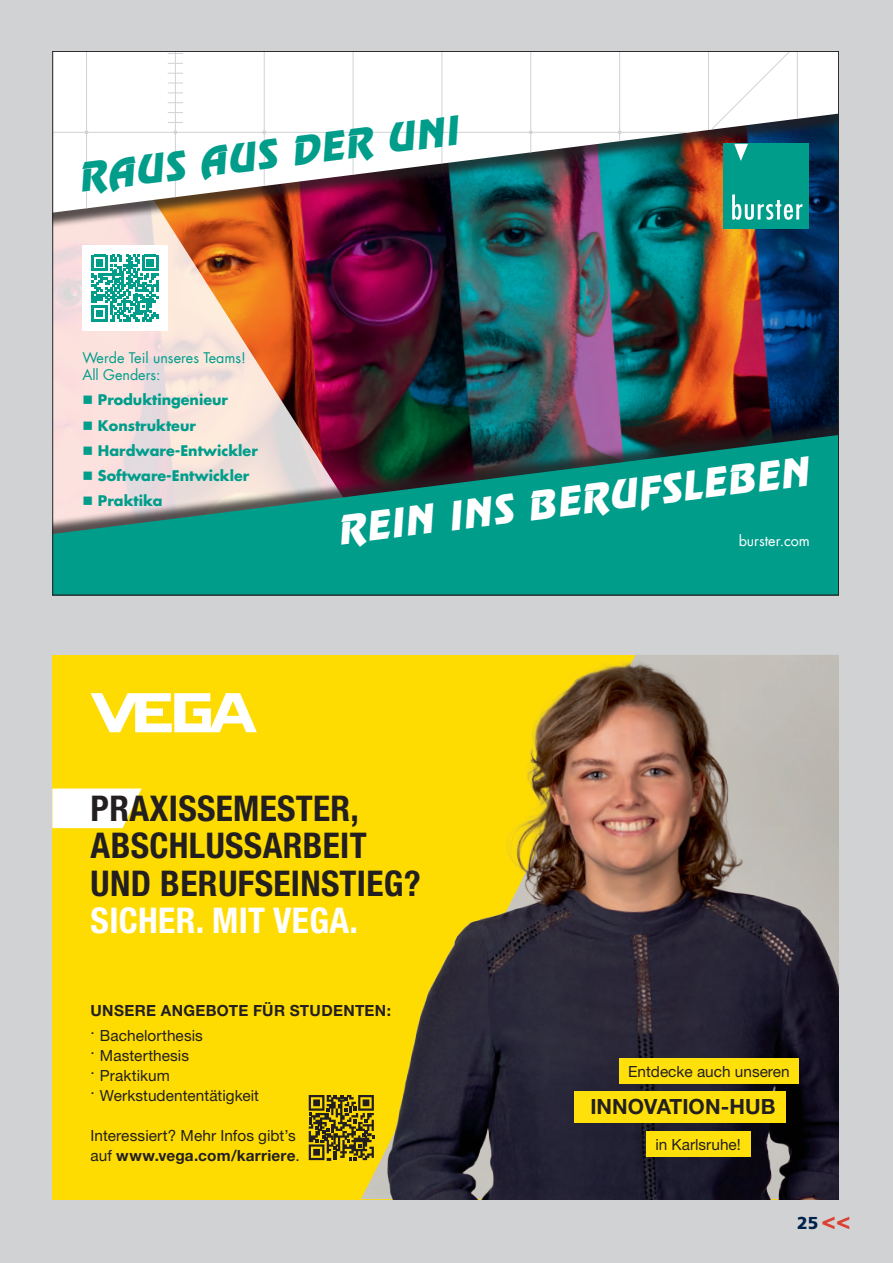
<style>
.page{position:relative;width:893px;height:1263px;background:#d1d2d4}
.page>*{position:absolute;margin:0;border:0;box-sizing:border-box;transform-origin:0 0}
.t1{font:italic 35.85px "Revue LT";color:#fff}
.t2{font:italic 35.85px "Revue LT";color:#009d8b}
.t3{font:700 condensed 35.4px/37.3px "Helvetica Neue LTW1 G";letter-spacing:.01em;color:#231f20}
.t4{font:700 condensed 35.4px "Helvetica Neue LTW1 G";letter-spacing:.01em;color:#fff}
.t5{font:700 21px "Helvetica Neue LTW1 G";letter-spacing:.005em;color:#231f20}
.t6{font:900 17.25px "Frutiger LT Std";color:#00224b}
.t7{font:15.3px/20px "Helvetica Neue LTW1 G";color:#231f20}
.t8{font:700 15.3px "Helvetica Neue LTW1 G";letter-spacing:.02em;color:#231f20}
.t9{font:700 14.4px "Futura LT";color:#009d8b}
.t10{font:14.4px/17.2px "Futura LT";color:#009d8b}
.t11{font:14.4px "Futura LT";color:#fff}
.s1{font-weight:700}
.s2{font-size:24px;color:#dd3f32}
</style>
<div class="page">
<img style="left:52px;top:655px;width:787px;height:544px">
<svg style="left:52px;top:788px;width:90px;height:40px;background:#fffadf"></svg>
<div style="left:619px;top:1058px;width:179px;height:26px;background:#ffe00b"></div>
<div style="left:574px;top:1091px;width:212px;height:32px;background:#ffe00b"></div>
<div style="left:646px;top:1132px;width:104px;height:25px;background:#ffe00b"></div>
<svg style="left:91px;top:693px;width:166px;height:39px;background:#fff093"></svg>
<svg style="left:309px;top:1095px;width:66px;height:66px;background:#847212"></svg>
<img style="left:356px;top:231px;width:481px;height:163px">
<svg style="left:54px;top:231px;width:302px;height:163px;background:#cf8c7e"></svg>
<div style="left:52px;top:51px;width:787px;height:180px;background:#231f20;opacity:.75"></div>
<svg style="left:54px;top:53px;width:783px;height:160px;background:#d0ced1"></svg>
<div style="left:52px;top:394px;width:787px;height:201px;background:#231f20;opacity:.75"></div>
<svg style="left:54px;top:435px;width:783px;height:158px;background:#2d968a"></svg>
<div style="left:82px;top:246px;width:85px;height:85px;background:#fff"></div>
<svg style="left:92px;top:255px;width:66px;height:66px"></svg>
<div style="left:724px;top:144px;width:85px;height:85px;background:#009d8b"></div>
<svg style="left:618px;top:53px;width:184px;height:167px"></svg>
<h1 class="t2" style="left:75px;top:154px;width:384px;rotate:-7deg">RAUS AUS DER UNI</h1>
<p class="t10" style="left:82px;top:349px;width:165px">Werde Teil unseres Teams!<br>All Genders:</p>
<p class="t9" style="left:82px;top:390px;width:147px">■ Produktingenieur</p>
<p class="t9" style="left:82px;top:416px;width:115px">■ Konstrukteur</p>
<p class="t9" style="left:82px;top:441px;width:177px">■ Hardware-Entwickler</p>
<p class="t9" style="left:82px;top:466px;width:169px">■ Software-Entwickler</p>
<p class="t9" style="left:82px;top:491px;width:82px">■ Praktika</p>
<h1 class="t1" style="left:334px;top:506px;width:476px;rotate:-7deg">REIN INS BERUFSLEBEN</h1>
<p class="t11" style="left:739px;top:532px;width:73px">burster.com</p>
<h2 class="t3" style="left:91px;top:790px;width:332px">PRAXISSEMESTER,<br>ABSCHLUSSARBEIT<br>UND BERUFSEINSTIEG?</h2>
<h2 class="t4" style="left:91px;top:899px;width:269px">SICHER. MIT VEGA.</h2>
<p class="t8" style="left:91px;top:1001px;width:302px">UNSERE ANGEBOTE FÜR STUDENTEN:</p>
<p class="t7" style="left:91px;top:1025px;width:170px">. Bachelorthesis<br>. Masterthesis<br>. Praktikum<br>. Werkstudententätigkeit</p>
<p class="t7" style="left:91px;top:1125px;width:211px">Interessiert? Mehr Infos gibt’s auf <span class="s1">www.vega.com/karriere</span>.</p>
<p class="t7" style="left:628px;top:1061px;width:163px">Entdecke auch unseren</p>
<h3 class="t5" style="left:590px;top:1094px;width:187px">INNOVATION-HUB</h3>
<p class="t7" style="left:655px;top:1134px;width:87px">in Karlsruhe!</p>
<p class="t6" style="left:797px;top:1212px;width:55px">25 <span class="s2">&lt;&lt;</span></p>
</div>
